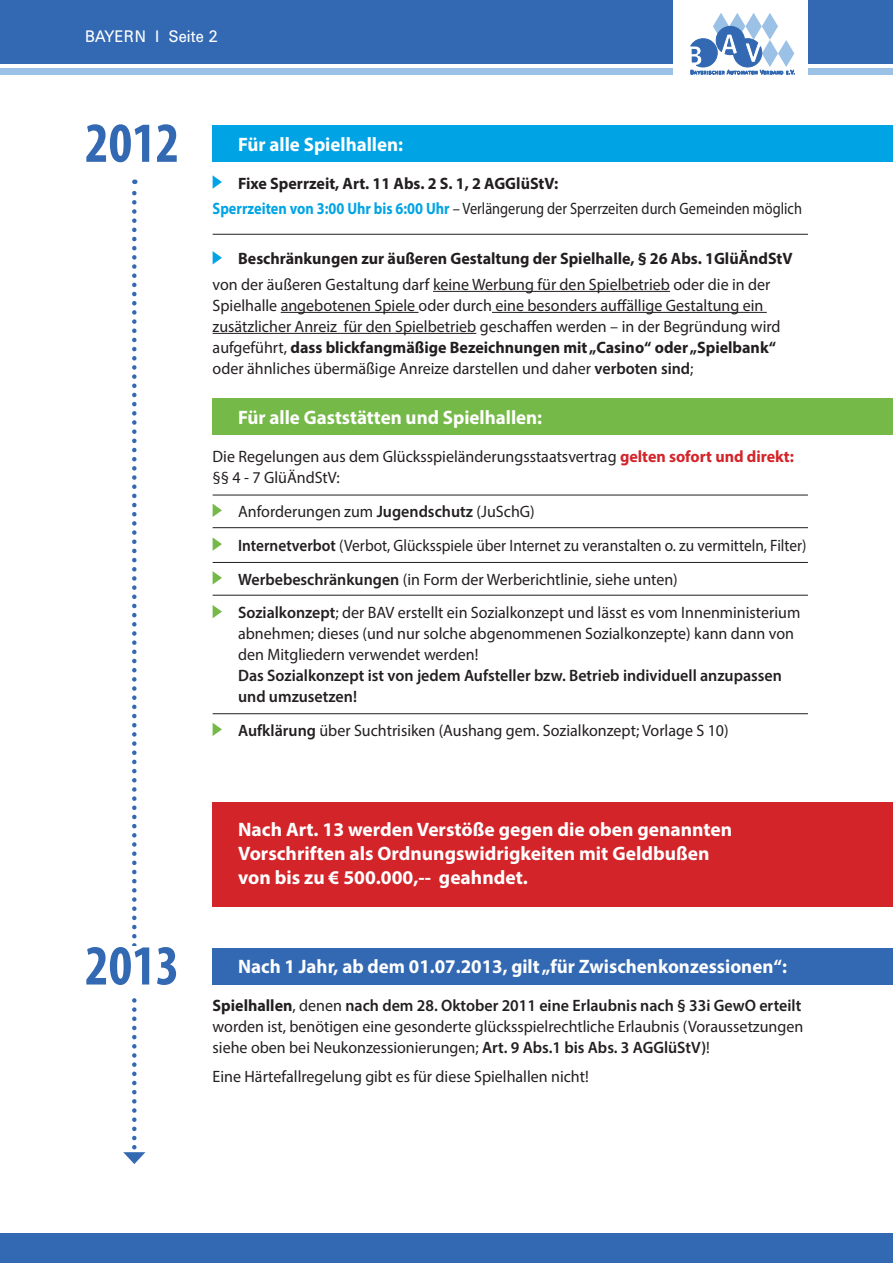
<style>
.page{position:relative;width:893px;height:1263px;background:#fff}
.page>*{position:absolute;margin:0;border:0;box-sizing:border-box;transform-origin:0 0}
.t1{font:700 condensed 57px "Myriad Pro";color:#3369b2}
.t2{font:700 19.5px/24px "Myriad Pro";color:#fff}
.t3{font:16.5px/21px "Myriad Pro";color:#231f20}
.t4{font:16.5px/25.2px "Myriad Pro";color:#231f20;scale:.87 1}
.t5{font:600 16.5px/21px "Myriad Pro";color:#231f20}
.t6{font:700 16.5px "Myriad Pro";color:#231f20}
.t7{font:16.5px "Univers BQ";color:#fff;scale:.94 1}
.s1{font-weight:700}
.s2{font-weight:700;color:#00a4e4}
.s3{font-weight:600}
.s4{font-weight:700;color:#d3242a}
</style>
<div class="page">
<svg style="left:123px;top:180px;width:22px;height:984px"></svg>
<div style="left:213px;top:948px;width:680px;height:36px;background:#3369b2"></div>
<div style="left:213px;top:802px;width:680px;height:105px;background:#d3242a"></div>
<div style="left:213px;top:399px;width:680px;height:36px;background:#75b948"></div>
<div style="left:0;top:0;width:893px;height:64px;background:#3369b2"></div>
<div style="left:0;top:68px;width:893px;height:6px;background:#9bc1e6"></div>
<div style="left:673px;top:0;width:135px;height:106px;background:#fff"></div>
<svg style="left:690px;top:13px;width:105px;height:62px"></svg>
<div style="left:0;top:1233px;width:893px;height:30px;background:#3369b2"></div>
<div style="left:213px;top:125px;width:680px;height:37px;background:#00a4e4"></div>
<hr style="left:213px;top:234px;width:595px;height:1px;background:#231f20">
<hr style="left:433px;top:291px;width:237px;height:1px;background:#231f20">
<hr style="left:281px;top:312px;width:137px;height:1px;background:#231f20">
<hr style="left:492px;top:312px;width:275px;height:1px;background:#231f20">
<hr style="left:213px;top:333px;width:263px;height:1px;background:#231f20">
<svg style="left:213px;top:175px;width:9px;height:14px"></svg>
<svg style="left:213px;top:251px;width:9px;height:13px"></svg>
<svg style="left:213px;top:504px;width:9px;height:13px"></svg>
<svg style="left:213px;top:537px;width:9px;height:14px"></svg>
<svg style="left:213px;top:571px;width:9px;height:13px"></svg>
<svg style="left:213px;top:605px;width:9px;height:13px"></svg>
<svg style="left:213px;top:723px;width:9px;height:13px"></svg>
<hr style="left:213px;top:495px;width:595px;height:1px;background:#231f20">
<hr style="left:213px;top:527px;width:595px;height:1px;background:#231f20">
<hr style="left:213px;top:562px;width:595px;height:1px;background:#231f20">
<hr style="left:213px;top:595px;width:595px;height:1px;background:#231f20">
<hr style="left:213px;top:713px;width:595px;height:1px;background:#231f20">
<div style="left:84px;top:946px;width:99px;height:50px;background:#fff"></div>
<p class="t7" style="left:85px;top:27px;width:143px">BAYERN I Seite 2</p>
<h1 class="t1" style="left:85px;top:107px;width:96px">2012</h1>
<h1 class="t1" style="left:85px;top:930px;width:96px">2013</h1>
<p class="t2" style="left:238px;top:131px;width:167px">Für alle Spielhallen:</p>
<p class="t4" style="left:213px;top:170px;width:679px;text-indent:26px"><span class="s1">Fixe Sperrzeit, Art. 11 Abs. 2 S. 1, 2 AGGlüStV:<br></span><span class="s2">Sperrzeiten von 3:00 Uhr bis 6:00 Uhr</span> – Verlängerung der Sperrzeiten durch Gemeinden möglich</p>
<p class="t6" style="left:238px;top:248px;width:556px">Beschränkungen zur äußeren Gestaltung der Spielhalle, § 26 Abs. 1GlüÄndStV</p>
<p class="t3" style="left:213px;top:273px;width:569px">von der äußeren Gestaltung darf keine Werbung für den Spielbetrieb oder die in der Spielhalle angebotenen Spiele oder durch eine besonders auffällige Gestaltung ein zusätzlicher Anreiz für den Spielbetrieb geschaffen werden – in der Begründung wird aufgeführt, <span class="s1">dass blickfangmäßige Bezeichnungen mit „Casino“ oder „Spielbank“ </span>oder ähnliches übermäßige Anreize darstellen und daher <span class="s3">verboten sind</span>;</p>
<p class="t2" style="left:238px;top:405px;width:306px">Für alle Gaststätten und Spielhallen:</p>
<p class="t3" style="left:213px;top:446px;width:583px">Die Regelungen aus dem Glücksspieländerungsstaatsvertrag <span class="s4">gelten sofort und direkt: </span>§§ 4 - 7 GlüÄndStV:</p>
<p class="t3" style="left:238px;top:494px;width:570px;line-height:33.8px">Anforderungen zum <span class="s3">Jugendschutz</span> (JuSchG)<br><span class="s3">Internetverbot</span> (Verbot, Glücksspiele über Internet zu veranstalten o. zu vermitteln, Filter)<br><span class="s3">Werbebeschränkungen</span> (in Form der Werberichtlinie, siehe unten)<br><span class="s3">Sozialkonzept</span>; der BAV erstellt ein Sozialkonzept und lässt es vom Innenministerium</p>
<p class="t3" style="left:238px;top:623px;width:557px">abnehmen; dieses (und nur solche abgenommenen Sozialkonzepte) kann dann von den Mitgliedern verwendet werden!</p>
<p class="t5" style="left:238px;top:665px;width:545px">Das Sozialkonzept ist von jedem Aufsteller bzw. Betrieb individuell anzupassen und umzusetzen!</p>
<p class="t3" style="left:238px;top:720px;width:492px"><span class="s3">Aufklärung</span> über Suchtrisiken (Aushang gem. Sozialkonzept; Vorlage S 10)</p>
<p class="t2" style="left:238px;top:817px;width:496px">Nach Art. 13 werden Verstöße gegen die oben genannten<br>Vorschriften als Ordnungswidrigkeiten mit Geldbußen von bis zu € 500.000,-- geahndet.</p>
<p class="t2" style="left:238px;top:953px;width:550px">Nach 1 Jahr, ab dem 01.07.2013, gilt „für Zwischenkonzessionen“:</p>
<p class="t3" style="left:213px;top:994px;width:592px"><span class="s1">Spielhallen</span>, denen <span class="s3">nach dem 28. Oktober 2011 eine Erlaubnis nach § 33i GewO erteilt </span>worden ist, benötigen eine gesonderte glücksspielrechtliche Erlaubnis (Voraussetzungen siehe oben bei Neukonzessionierungen; <span class="s3">Art. 9 Abs.1 bis Abs. 3 AGGlüStV)</span>!</p>
<p class="t3" style="left:213px;top:1066px;width:378px">Eine Härtefallregelung gibt es für diese Spielhallen nicht!</p>
</div>
